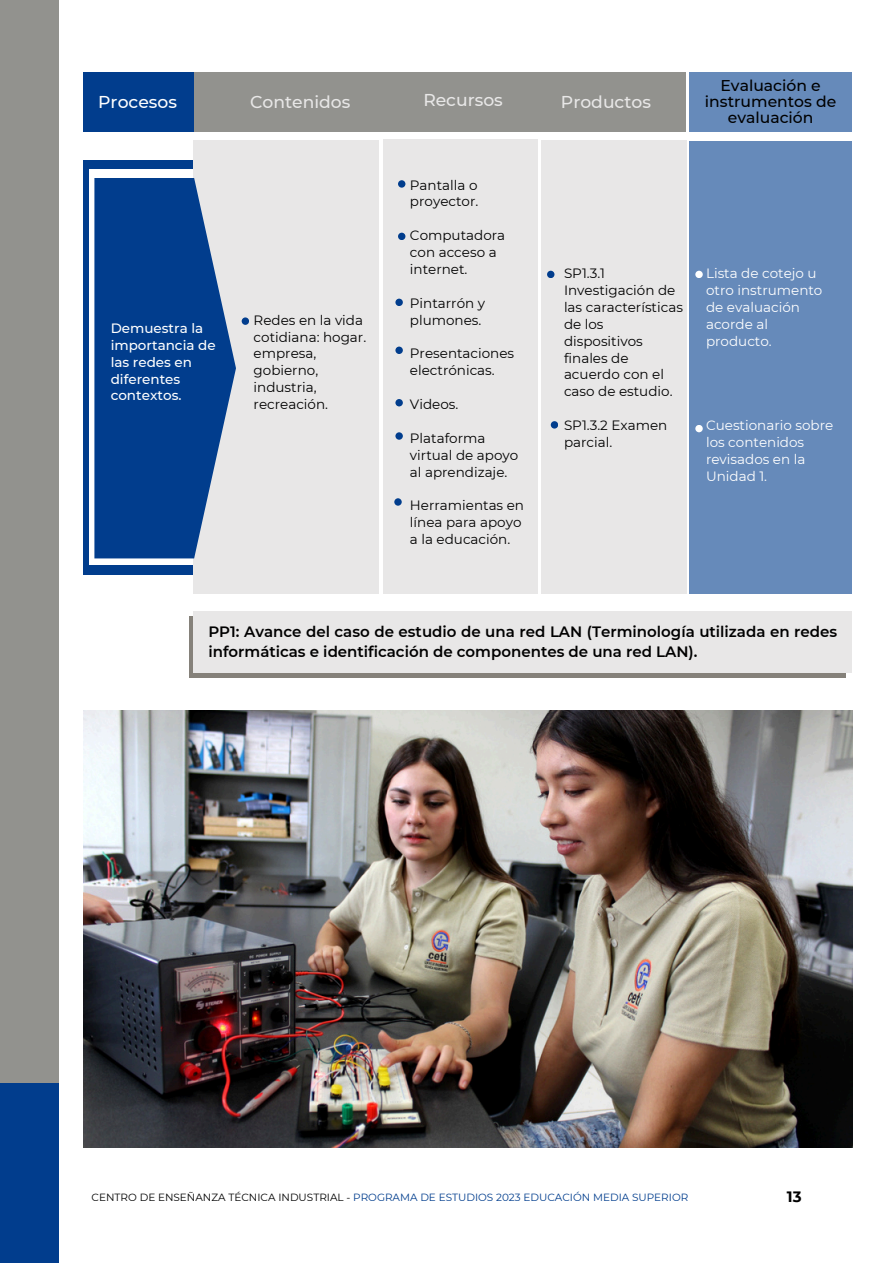
<style>
.page{position:relative;width:894px;height:1264px;background:#fff}
.page>*{position:absolute;margin:0;border:0;box-sizing:border-box;transform-origin:0 0}
.t1{font:500 17.1px "Montserrat";color:#e8e7e7}
.t2{font:500 17.1px "Montserrat";color:#fff}
.t3{font:500 15.6px/15.8px "Montserrat";color:#000;text-align:center}
.t4{font:600 15px/20.2px "Montserrat";color:#000}
.t5{font:700 15px "Montserrat";color:#000}
.t6{font:13.5px/16.8px "Montserrat";color:#000}
.t7{font:13.5px/16.8px "Montserrat";color:#fff}
.t8{font:500 13.5px/16.8px "Montserrat";color:#fff}
.t9{font:10.5px "Montserrat";color:#013d8d}
.s1{color:#000}
</style>
<div class="page">
<div style="left:83px;top:161px;width:110px;height:413px;background:#013d8d"></div>
<div style="left:89px;top:169px;width:583px;height:395px;background:#fff"></div>
<div style="left:193px;top:140px;width:186px;height:453px;background:#e8e7e7"></div>
<div style="left:383px;top:140px;width:154px;height:453px;background:#e8e7e7"></div>
<div style="left:541px;top:140px;width:145px;height:453px;background:#e8e7e7"></div>
<svg style="left:94px;top:178px;width:142px;height:380px;background:#23569a"></svg>
<div style="left:241px;top:317px;width:8px;height:8px;background:#013d8d;border-radius:50%"></div>
<div style="left:398px;top:180px;width:7px;height:8px;background:#013d8d;border-radius:50%"></div>
<div style="left:398px;top:233px;width:7px;height:7px;background:#013d8d;border-radius:50%"></div>
<div style="left:395px;top:298px;width:8px;height:8px;background:#013d8d;border-radius:50%"></div>
<div style="left:395px;top:432px;width:8px;height:8px;background:#013d8d;border-radius:50%"></div>
<div style="left:394px;top:498px;width:7px;height:7px;background:#013d8d;border-radius:50%"></div>
<div style="left:550px;top:421px;width:8px;height:7px;background:#013d8d;border-radius:50%"></div>
<div style="left:547px;top:271px;width:7px;height:7px;background:#013d8d;border-radius:50%"></div>
<div style="left:689px;top:141px;width:162px;height:452px;background:#668aba"></div>
<div style="left:695px;top:271px;width:7px;height:7px;background:#fff;border-radius:50%"></div>
<div style="left:695px;top:425px;width:7px;height:7px;background:#fff;border-radius:50%"></div>
<div style="left:395px;top:346px;width:8px;height:8px;background:#013d8d;border-radius:50%"></div>
<div style="left:395px;top:399px;width:8px;height:7px;background:#013d8d;border-radius:50%"></div>
<div style="left:189px;top:616px;width:656px;height:62px;background:#85817a"></div>
<div style="left:194px;top:611px;width:657px;height:62px;background:#e8e7e7"></div>
<div style="left:0;top:1078px;width:58px;height:185px;background:#013d8d"></div>
<div style="left:0;top:0;width:58px;height:1082px;background:#92928e"></div>
<img style="left:83px;top:710px;width:769px;height:437px">
<div style="left:83px;top:72px;width:603px;height:60px;background:#92928e"></div>
<div style="left:83px;top:72px;width:110px;height:60px;background:#013d8d"></div>
<div style="left:689px;top:72px;width:162px;height:60px;background:#668aba"></div>
<h4 class="t2" style="left:98px;top:91px;width:80px">Procesos</h4>
<h2 class="t1" style="left:250px;top:91px;width:102px">Contenidos</h2>
<p class="t1" style="left:423px;top:89px;width:81px">Recursos</p>
<p class="t1" style="left:561px;top:91px;width:91px">Productos</p>
<h1 class="t8" style="left:111px;top:319px;width:106px">Demuestra la importancia de las redes en diferentes contextos.</h1>
<h1 class="t6" style="left:253px;top:311px;width:114px">Redes en la vida cotidiana: hogar. empresa, gobierno, industria, recreación.</h1>
<h1 class="t6" style="left:410px;top:176px;width:70px">Pantalla o proyector.</h1>
<h4 class="t6" style="left:410px;top:227px;width:97px">Computadora con acceso a internet.</h4>
<h4 class="t6" style="left:410px;top:294px;width:77px">Pintarrón y plumones.</h4>
<h4 class="t6" style="left:410px;top:345px;width:106px">Presentaciones electrónicas.</h4>
<h4 class="t6" style="left:410px;top:396px;width:50px">Videos.</h4>
<h4 class="t6" style="left:410px;top:429px;width:110px">Plataforma virtual de apoyo al aprendizaje.</h4>
<h4 class="t6" style="left:410px;top:497px;width:116px">Herramientas en línea para apoyo a la educación.</h4>
<h4 class="t6" style="left:564px;top:265px;width:120px">SP1.3.1<br>Investigación de las características de los dispositivos finales de acuerdo con el caso de estudio.</h4>
<h4 class="t6" style="left:564px;top:417px;width:105px">SP1.3.2 Examen parcial.</h4>
<p class="t3" style="left:704px;top:78px;width:133px">Evaluación e instrumentos de evaluación</p>
<h4 class="t7" style="left:705px;top:265px;width:118px">Lista de cotejo u otro instrumento de evaluación acorde al producto.</h4>
<h4 class="t7" style="left:705px;top:417px;width:129px">Cuestionario sobre los contenidos revisados en la<br>Unidad 1.</h4>
<h4 class="t4" style="left:208px;top:621px;width:630px">PP1: Avance del caso de estudio de una red LAN (Terminología utilizada en redes informáticas e identificación de componentes de una red LAN).</h4>
<h3 class="t9" style="left:92px;top:1191px;width:598px"><span class="s1">CENTRO DE ENSEÑANZA TÉCNICA INDUSTRIAL -</span> PROGRAMA DE ESTUDIOS 2023 EDUCACIÓN MEDIA SUPERIOR</h3>
<h1 class="t5" style="left:786px;top:1187px;width:16px">13</h1>
</div>
